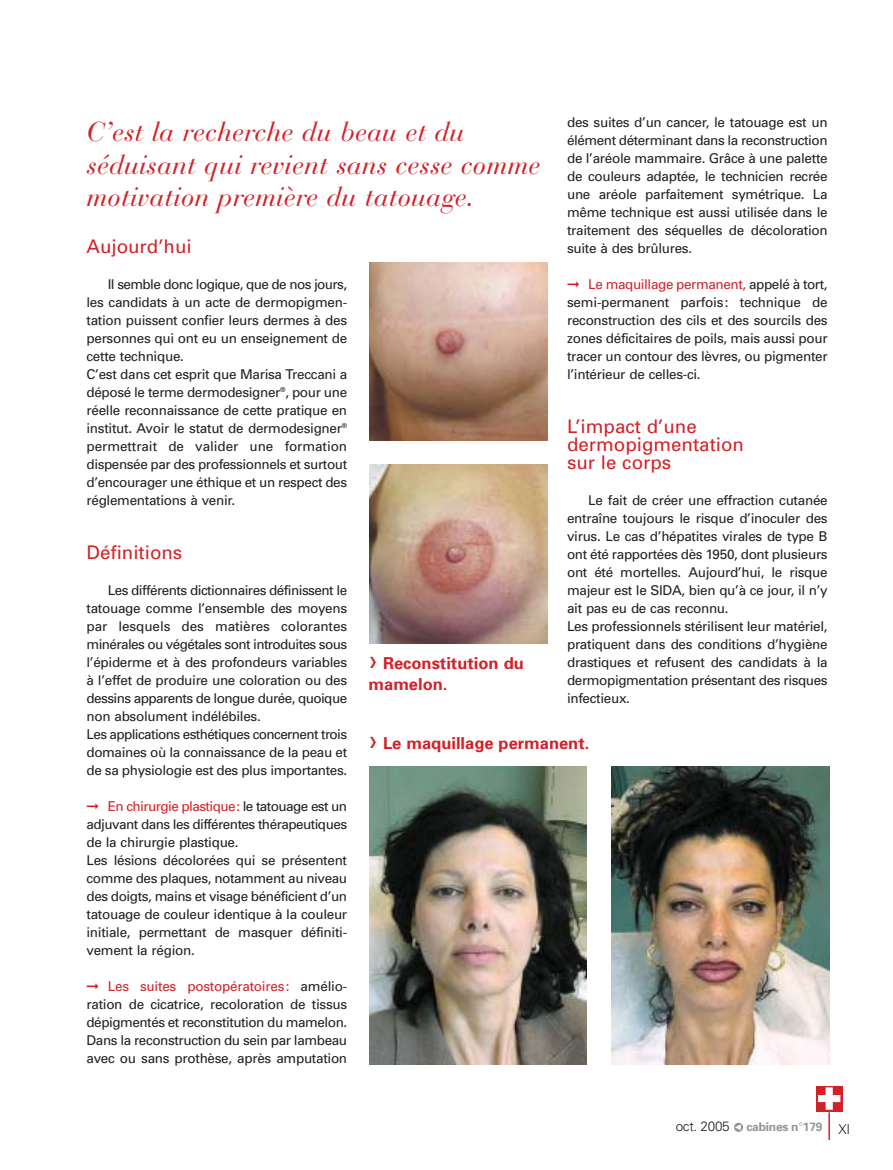
<style>
.page{position:relative;width:893px;height:1170px;background:#fff}
.page>*{position:absolute;margin:0;border:0;box-sizing:border-box;transform-origin:0 0}
.t1{font:italic 27px/32.5px "Bauer Bodoni";color:#d22229}
.t2{font:18.75px/18px "Univers";color:#d22229}
.t3{font:700 16.5px/21px "Univers";color:#d22229}
.t4{font:13.5px/18px "Univers";letter-spacing:-.02em;color:#231f1f}
.t5{font:300 13.5px "Univers";letter-spacing:-.02em;color:#231f1f}
.t6{font:700 12px "Univers";letter-spacing:-.02em;color:#939497}
.s1{color:#d22229}
.s2{font-weight:300;font-size:13.5px;color:#231f1f}
</style>
<div class="page">
<svg style="left:734px;top:1122px;width:9px;height:9px"></svg>
<hr style="left:828px;top:1112px;width:2px;height:27px;background:#d22229">
<svg style="left:816px;top:1086px;width:26px;height:25px"></svg>
<svg style="left:818px;top:1087px;width:22px;height:22px"></svg>
<img style="left:612px;top:766px;width:217px;height:298px">
<img style="left:369px;top:766px;width:217px;height:298px">
<img style="left:369px;top:262px;width:179px;height:179px">
<img style="left:369px;top:464px;width:179px;height:179px">
<p class="t4" style="left:567px;top:113px;width:262px;text-align:justify">des suites d’un cancer, le tatouage est un élément déterminant dans la reconstruction de l’aréole mammaire. Grâce à une palette de couleurs adaptée, le technicien recrée une aréole parfaitement symétrique. La même technique est aussi utilisée dans le traitement des séquelles de décoloration suite à des brûlures.</p>
<p class="t4" style="left:567px;top:275px;width:262px;text-align:justify"><span class="s1">➞ Le maquillage permanent,</span> appelé à tort, semi-permanent parfois: technique de reconstruction des cils et des sourcils des zones déficitaires de poils, mais aussi pour tracer un contour des lèvres, ou pigmenter l’intérieur de celles-ci.</p>
<h1 class="t1" style="left:87px;top:116px;width:455px">C’est la recherche du beau et du séduisant qui revient sans cesse comme motivation première du tatouage.</h1>
<h2 class="t2" style="left:87px;top:237px;width:107px">Aujourd’hui</h2>
<p class="t4" style="left:87px;top:275px;width:262px;text-indent:21px">Il semble donc logique, que de nos jours, les candidats à un acte de dermopigmen&shy;tation puissent confier leurs dermes à des personnes qui ont eu un enseignement de cette technique.<br>C’est dans cet esprit que Marisa Treccani a déposé le terme dermodesigner<sup>®</sup>, pour une réelle reconnaissance de cette pratique en institut. Avoir le statut de dermodesigner<sup>® </sup>permettrait de valider une formation dispensée par des professionnels et surtout d’encourager une éthique et un respect des réglementations à venir.</p>
<h2 class="t2" style="left:87px;top:543px;width:97px">Définitions</h2>
<p class="t4" style="left:87px;top:581px;width:262px;text-indent:21px">Les différents dictionnaires définissent le tatouage comme l’ensemble des moyens par lesquels des matières colorantes minérales ou végétales sont introduites sous l’épiderme et à des profondeurs variables à l’effet de produire une coloration ou des dessins apparents de longue durée, quoique non absolument indélébiles.<br>Les applications esthétiques concernent trois domaines où la connaissance de la peau et de sa physiologie est des plus importantes.</p>
<p class="t4" style="left:87px;top:797px;width:262px"><span class="s1">➞ En chirurgie plastique:</span> le tatouage est un adjuvant dans les différentes thérapeutiques de la chirurgie plastique.<br>Les lésions décolorées qui se présentent comme des plaques, notamment au niveau des doigts, mains et visage bénéficient d’un tatouage de couleur identique à la couleur initiale, permettant de masquer définiti&shy;vement la région.</p>
<p class="t4" style="left:87px;top:977px;width:262px;text-align:justify"><span class="s1">➞ Les suites postopératoires:</span> amélio&shy;ration de cicatrice, recoloration de tissus dépigmentés et reconstitution du mamelon.<br>Dans la reconstruction du sein par lambeau avec ou sans prothèse, après amputation</p>
<h2 class="t2" style="left:567px;top:417px;width:179px">L’impact d’une dermopigmentation sur le corps</h2>
<p class="t4" style="left:567px;top:491px;width:262px;text-indent:21px">Le fait de créer une effraction cutanée entraîne toujours le risque d’inoculer des virus. Le cas d’hépatites virales de type B ont été rapportées dès 1950, dont plusieurs ont été mortelles. Aujourd’hui, le risque majeur est le SIDA, bien qu’à ce jour, il n’y ait pas eu de cas reconnu.<br>Les professionnels stérilisent leur matériel, pratiquent dans des conditions d’hygiène drastiques et refusent des candidats à la dermopigmentation présentant des risques infectieux.</p>
<p class="t3" style="left:369px;top:652px;width:157px;text-indent:14px">Reconstitution du mamelon.</p>
<p class="t3" style="left:383px;top:731px;width:208px">Le maquillage permanent.</p>
<p class="t5" style="left:676px;top:1118px;width:56px">oct. 2005</p>
<p class="t6" style="left:746px;top:1119px;width:105px">cabines n 179 <span class="s2">XI</span></p>
</div>
